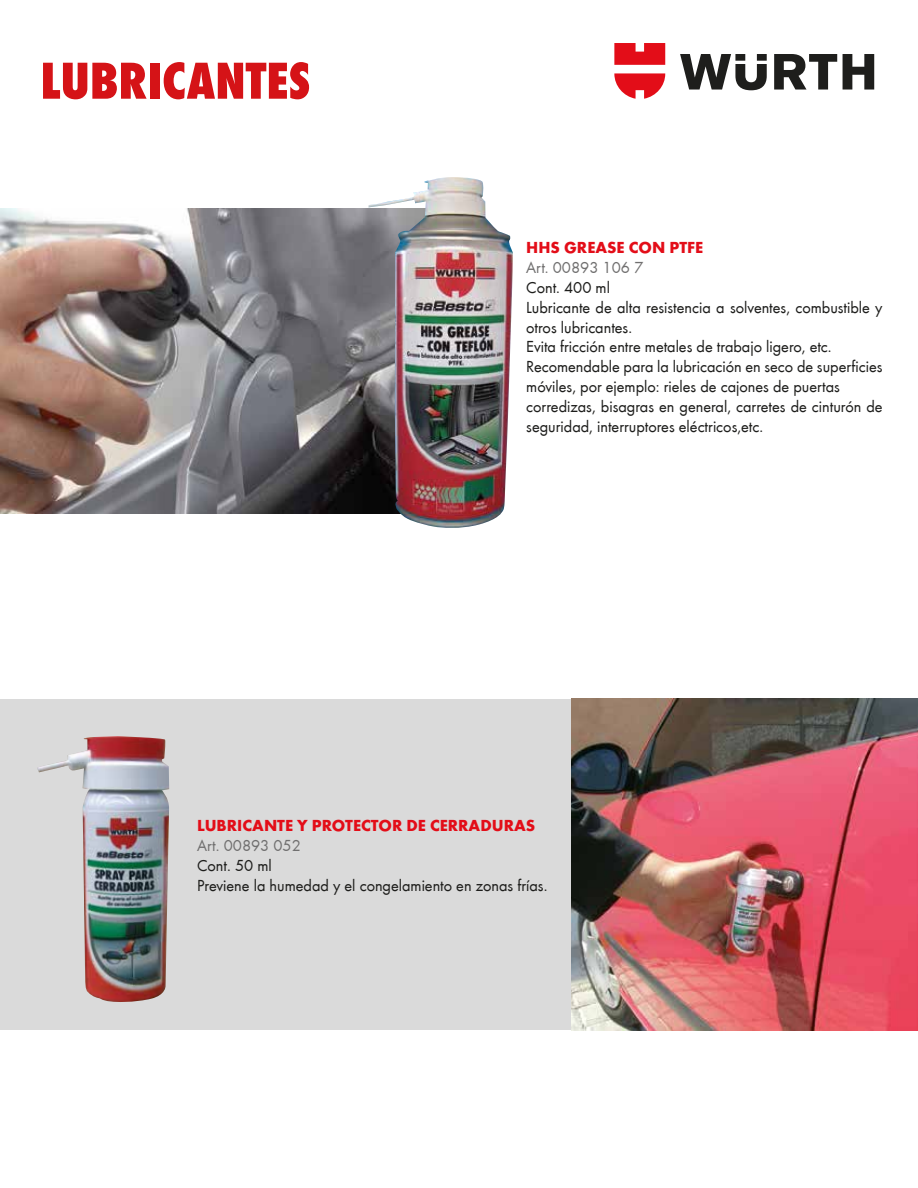
<style>
.page{position:relative;width:918px;height:1188px;background:#fff}
.page>*{position:absolute;margin:0;border:0;box-sizing:border-box;transform-origin:0 0}
.t1{font:800 condensed 54px "Wuerth";color:#d51317}
.t2{font:16.5px/19.8px "Wuerth";color:#1d1d1b}
.t3{font:700 16.5px "Wuerth";color:#e30d18}
.t4{font:16.5px "Wuerth";color:#706f6f}
</style>
<div class="page">
<div style="left:0;top:699px;width:786px;height:330px;background:#dadada"></div>
<svg style="left:680px;top:54px;width:194px;height:36px"></svg>
<svg style="left:614px;top:43px;width:51px;height:56px"></svg>
<img style="left:571px;top:699px;width:347px;height:332px">
<img style="left:0;top:208px;width:369px;height:306px">
<img style="left:369px;top:177px;width:144px;height:351px">
<img style="left:37px;top:736px;width:132px;height:266px">
<h1 class="t1" style="left:40px;top:43px;width:271px">LUBRICANTES</h1>
<p class="t3" style="left:526px;top:236px;width:178px">HHS GREASE CON PTFE</p>
<p class="t4" style="left:526px;top:256px;width:118px">Art. 00893 106 7</p>
<p class="t2" style="left:526px;top:277px;width:358px">Cont. 400 ml<br>Lubricante de alta resistencia a solventes, combustible y otros lubricantes.<br>Evita fricción entre metales de trabajo ligero, etc.<br>Recomendable para la lubricación en seco de superficies móviles, por ejemplo: rieles de cajones de puertas corredizas, bisagras en general, carretes de cinturón de seguridad, interruptores eléctricos,etc.</p>
<p class="t3" style="left:197px;top:814px;width:340px">LUBRICANTE Y PROTECTOR DE CERRADURAS</p>
<p class="t4" style="left:197px;top:834px;width:105px">Art. 00893 052</p>
<p class="t2" style="left:197px;top:855px;width:352px">Cont. 50 ml<br>Previene la humedad y el congelamiento en zonas frías.</p>
</div>
